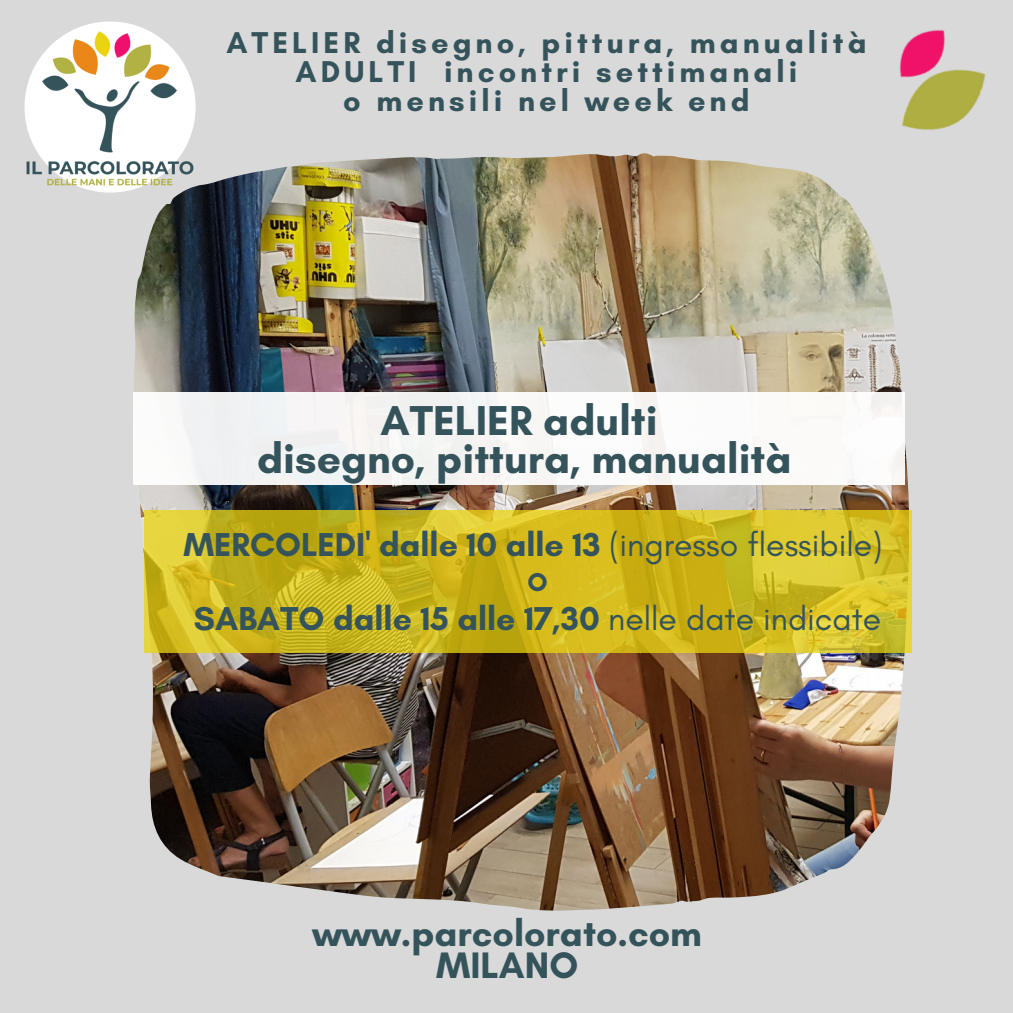
<style>
.page{position:relative;width:1013px;height:1013px;background:#fff}
.page>*{position:absolute;margin:0;border:0;box-sizing:border-box;transform-origin:0 0}
.t1{font:700 42.5px "Glacial Indifference";color:#34535b}
.t2{font:700 37.5px "Glacial Indifference";color:#34535b}
.t3{font:700 33.75px "Glacial Indifference";color:#34535b}
.t4{font:700 30.62px/29px "Glacial Indifference";letter-spacing:.13em;color:#34535b;text-align:center}
.t5{font:700 26.25px "Glacial Indifference";color:#34535b}
.s1{font-weight:400}
</style>
<div class="page">
<div style="left:0;top:0;width:1012px;height:1012px;background:#d9d9d9"></div>
<img style="left:134px;top:153px;width:774px;height:757px">
<img style="left:24px;top:21px;width:187px;height:189px">
<svg style="left:144px;top:510px;width:767px;height:143px;background:#ceb920"></svg>
<div style="left:133px;top:392px;width:771px;height:92px;background:#f9f9f7"></div>
<img style="left:871px;top:29px;width:115px;height:127px">
<p class="t4" style="left:226px;top:28px;width:641px">ATELIER disegno, pittura, manualità<br>ADULTI incontri settimanali</p>
<p class="t4" style="left:343px;top:86px;width:408px">o mensili nel week end</p>
<p class="t1" style="left:380px;top:395px;width:279px">ATELIER adulti</p>
<p class="t1" style="left:257px;top:432px;width:536px">disegno, pittura, manualità</p>
<p class="t3" style="left:183px;top:524px;width:700px">MERCOLEDI' dalle 10 alle 13 <span class="s1">(ingresso flessibile)</span></p>
<p class="t5" style="left:527px;top:566px;width:22px">O</p>
<p class="t3" style="left:194px;top:597px;width:689px">SABATO dalle 15 alle 17,30 <span class="s1">nelle date indicate</span></p>
<p class="t2" style="left:312px;top:910px;width:391px">www.parcolorato.com</p>
<p class="t2" style="left:436px;top:942px;width:143px">MILANO</p>
</div>
